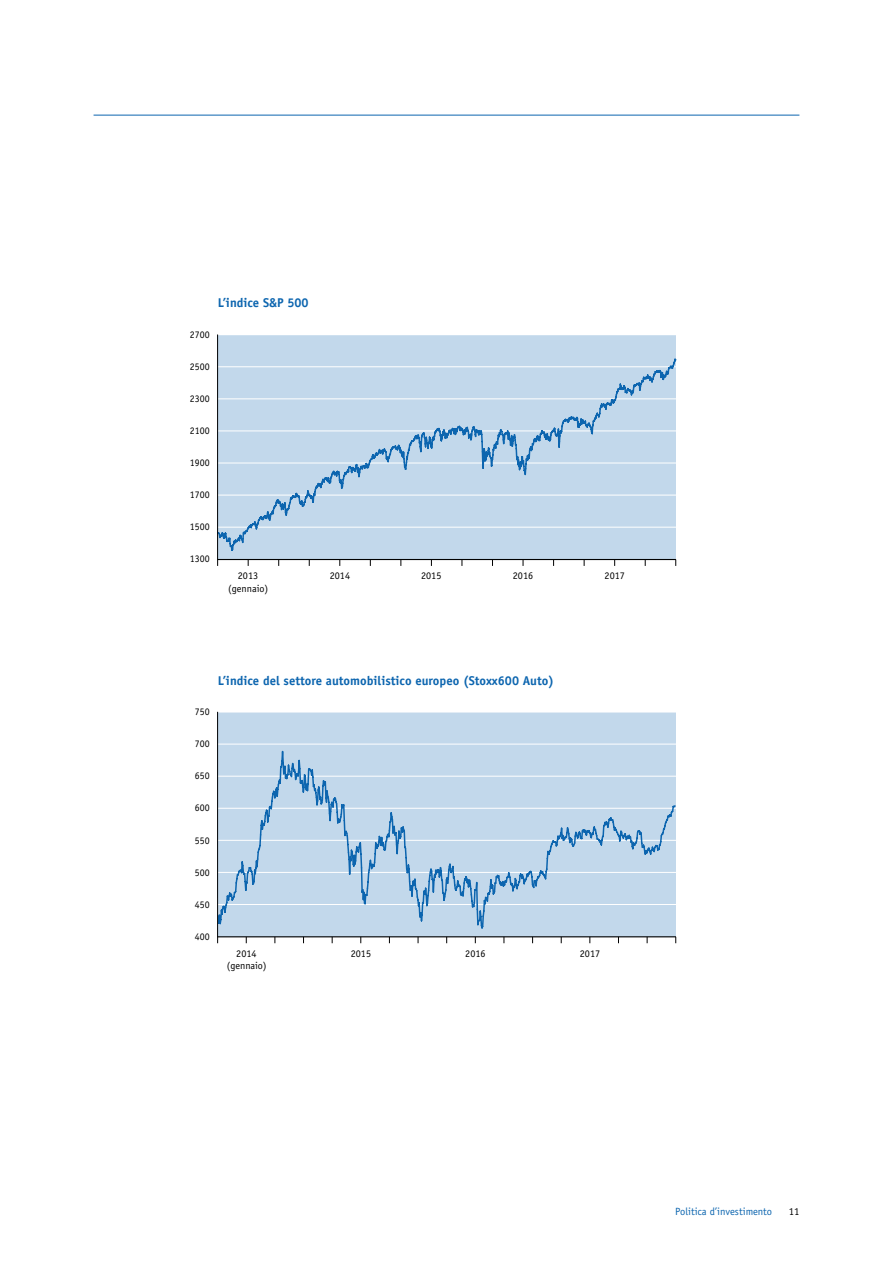
<style>
.page{position:relative;width:893px;height:1263px;background:#fff}
.page>*{position:absolute;margin:0;border:0;box-sizing:border-box;transform-origin:0 0}
.t1{font:700 12.75px "Officina Sans";color:#0c65af}
.t2{font:10.5px "Officina Sans";color:#0c65af}
.t3{font:10.5px "Officina Sans";color:#000}
.t4{font:10.2px "Officina Sans";color:#000}
.t5{font:10.05px "Officina Sans";color:#000}
</style>
<div class="page">
<hr style="left:94px;top:115px;width:705px;height:1px;background:#0c65af">
<div style="left:217px;top:335px;width:459px;height:224px;background:#c2d8eb"></div>
<hr style="left:217px;top:559px;width:459px;height:1px;background:#000">
<svg style="left:218px;top:359px;width:458px;height:192px"></svg>
<hr style="left:217px;top:334px;width:1px;height:226px;background:#000">
<div style="left:217px;top:712px;width:459px;height:225px;background:#c2d8eb"></div>
<hr style="left:217px;top:936px;width:459px;height:1px;background:#000">
<hr style="left:218px;top:712px;width:459px;height:1px;background:#fff">
<hr style="left:218px;top:744px;width:459px;height:1px;background:#fff">
<svg style="left:218px;top:750px;width:458px;height:180px"></svg>
<hr style="left:217px;top:712px;width:1px;height:225px;background:#000">
<p class="t1" style="left:218px;top:295px;width:92px">L’indice S&amp;P 500</p>
<p class="t5" style="left:190px;top:329px;width:21px">2700</p>
<p class="t5" style="left:190px;top:361px;width:21px">2500</p>
<p class="t5" style="left:190px;top:393px;width:21px">2300</p>
<p class="t5" style="left:190px;top:425px;width:21px">2100</p>
<p class="t5" style="left:190px;top:457px;width:21px">1900</p>
<p class="t5" style="left:190px;top:489px;width:21px">1700</p>
<p class="t5" style="left:190px;top:521px;width:21px">1500</p>
<p class="t5" style="left:190px;top:553px;width:21px">1300</p>
<p class="t4" style="left:238px;top:570px;width:22px">2013</p>
<p class="t4" style="left:330px;top:570px;width:22px">2014</p>
<p class="t4" style="left:421px;top:570px;width:22px">2015</p>
<p class="t4" style="left:513px;top:570px;width:22px">2016</p>
<p class="t4" style="left:605px;top:570px;width:22px">2017</p>
<p class="t4" style="left:228px;top:582px;width:42px">(gennaio)</p>
<p class="t5" style="left:195px;top:706px;width:16px">750</p>
<p class="t1" style="left:218px;top:673px;width:338px">L’indice del settore automobilistico europeo (Stoxx600 Auto)</p>
<p class="t5" style="left:195px;top:738px;width:16px">700</p>
<p class="t5" style="left:195px;top:770px;width:16px">650</p>
<p class="t5" style="left:195px;top:802px;width:16px">600</p>
<p class="t5" style="left:195px;top:834px;width:16px">550</p>
<p class="t5" style="left:195px;top:866px;width:16px">500</p>
<p class="t5" style="left:195px;top:898px;width:16px">450</p>
<p class="t5" style="left:195px;top:930px;width:16px">400</p>
<p class="t4" style="left:236px;top:947px;width:22px">2014</p>
<p class="t4" style="left:351px;top:947px;width:22px">2015</p>
<p class="t4" style="left:465px;top:947px;width:22px">2016</p>
<p class="t4" style="left:580px;top:947px;width:22px">2017</p>
<p class="t4" style="left:227px;top:959px;width:42px">(gennaio)</p>
<p class="t2" style="left:675px;top:1205px;width:98px">Politica d’investimento</p>
<p class="t3" style="left:789px;top:1205px;width:12px">11</p>
</div>
